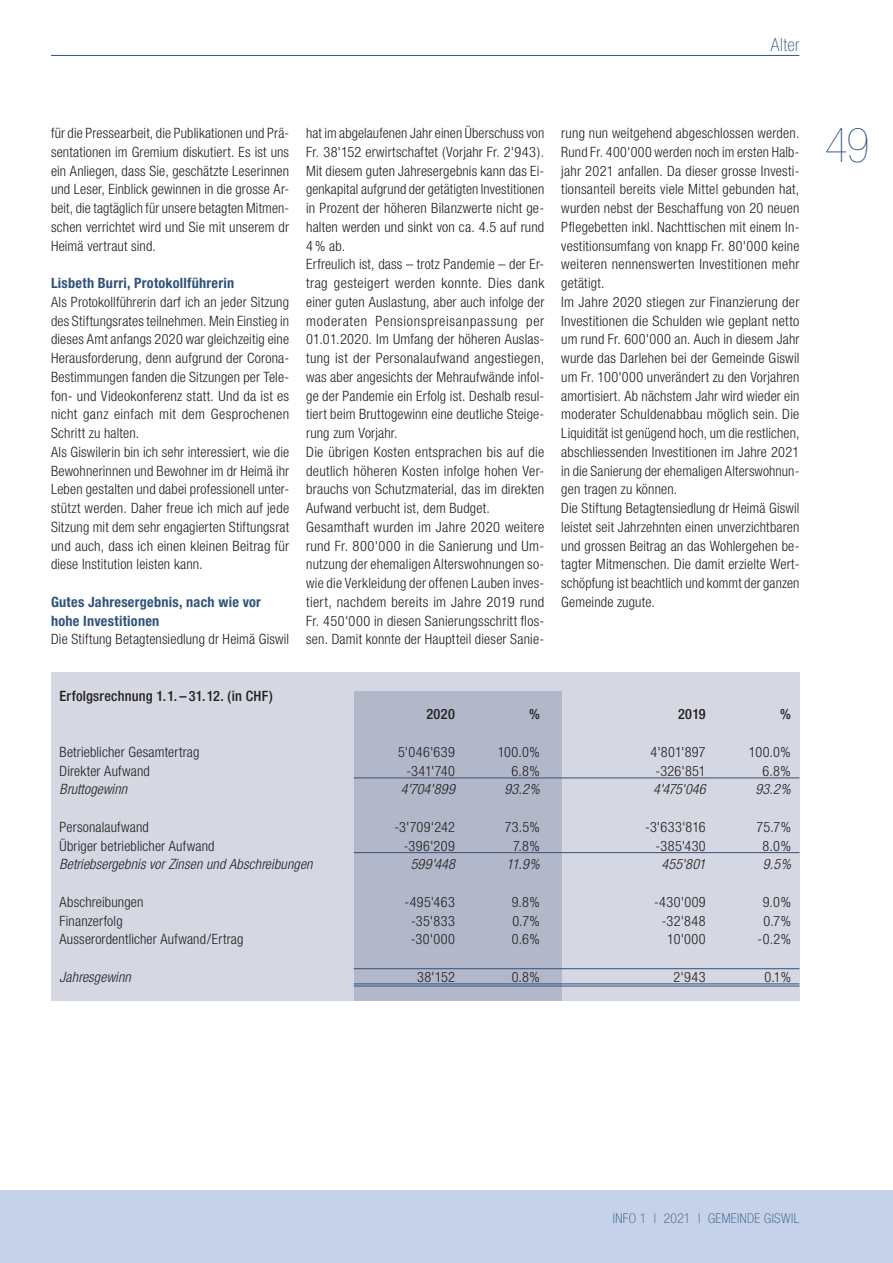
<style>
.page{position:relative;width:893px;height:1263px;background:#fff}
.page>*{position:absolute;margin:0;border:0;box-sizing:border-box;transform-origin:0 0}
.t1{font:900 condensed 48px "Helvetica Neue";color:#2f537c}
.t2{font:100 condensed 18px "Helvetica Neue";letter-spacing:.025em;color:#2f537c}
.t3{font:300 condensed 14.25px/18.8px "Helvetica Neue";letter-spacing:.015em;color:#231f20}
.t4{font:italic 300 condensed 14.25px "Helvetica Neue";letter-spacing:.01em;color:#231f20}
.t5{font:700 condensed 14.25px/18.8px "Helvetica Neue";letter-spacing:.02em;color:#2f537c}
.t6{font:500 condensed 14.25px "Helvetica Neue";letter-spacing:.015em;color:#231f20}
.t7{font:100 condensed 13.5px "Helvetica Neue";letter-spacing:.03em;color:#2f537c}
</style>
<div class="page">
<hr style="left:51px;top:55px;width:748px;height:1px;background:#2f537c">
<div style="left:0;top:1191px;width:893px;height:72px;background:#c6d2ea"></div>
<div style="left:51px;top:672px;width:748px;height:329px;background:#d5d7e2"></div>
<div style="left:354px;top:692px;width:207px;height:309px;background:#b2b8ca"></div>
<hr style="left:354px;top:778px;width:445px;height:1px;background:#2f537c">
<hr style="left:354px;top:852px;width:445px;height:1px;background:#2f537c">
<hr style="left:354px;top:968px;width:445px;height:1px;background:#2f537c">
<hr style="left:354px;top:984px;width:445px;height:1px;background:#2f537c">
<hr style="left:354px;top:986px;width:445px;height:1px;background:#2f537c">
<p class="t2" style="left:771px;top:35px;width:30px">Alter</p>
<p class="t3" style="left:51px;top:124px;width:240px;text-align:justify">für die Pressearbeit, die Publikationen und Prä&shy;sentationen im Gremium diskutiert. Es ist uns ein Anliegen, dass Sie, geschätzte Leserinnen und Leser, Einblick gewinnen in die grosse Ar&shy;beit, die tagtäglich für unsere betagten Mitmen&shy;schen verrichtet wird und Sie mit unserem dr Heimä vertraut sind.</p>
<p class="t5" style="left:51px;top:273px;width:185px">Lisbeth Burri, Protokollführerin</p>
<p class="t3" style="left:51px;top:292px;width:240px">Als Protokollführerin darf ich an jeder Sitzung des Stiftungsrates teilnehmen. Mein Einstieg in dieses Amt anfangs 2020 war gleichzeitig eine Herausforderung, denn aufgrund der Corona-Bestimmungen fanden die Sitzungen per Tele&shy;fon- und Videokonferenz statt. Und da ist es nicht ganz einfach mit dem Gesprochenen Schritt zu halten.<br>Als Giswilerin bin ich sehr interessiert, wie die Bewohnerinnen und Bewohner im dr Heimä ihr Leben gestalten und dabei professionell unter&shy;stützt werden. Daher freue ich mich auf jede Sitzung mit dem sehr engagierten Stiftungsrat und auch, dass ich einen kleinen Beitrag für diese Institution leisten kann.</p>
<p class="t5" style="left:51px;top:592px;width:211px">Gutes Jahresergebnis, nach wie vor hohe Investitionen</p>
<p class="t3" style="left:51px;top:630px;width:240px">Die Stiftung Betagtensiedlung dr Heimä Giswil</p>
<p class="t3" style="left:306px;top:124px;width:240px">hat im abgelaufenen Jahr einen Überschuss von Fr. 38'152 erwirtschaftet (Vorjahr Fr. 2'943).<br>Mit diesem guten Jahresergebnis kann das Ei&shy;genkapital aufgrund der getätigten Investitionen in Prozent der höheren Bilanzwerte nicht ge&shy;halten werden und sinkt von ca. 4.5 auf rund 4 % ab.<br>Erfreulich ist, dass – trotz Pandemie – der Er&shy;trag gesteigert werden konnte. Dies dank einer guten Auslastung, aber auch infolge der moderaten Pensionspreisanpassung per 01.01.2020. Im Umfang der höheren Auslas&shy;tung ist der Personalaufwand angestiegen, was aber angesichts der Mehraufwände infol&shy;ge der Pandemie ein Erfolg ist. Deshalb resul&shy;tiert beim Bruttogewinn eine deutliche Steige&shy;rung zum Vorjahr.<br>Die übrigen Kosten entsprachen bis auf die deutlich höheren Kosten infolge hohen Ver&shy;brauchs von Schutzmaterial, das im direkten Aufwand verbucht ist, dem Budget.<br>Gesamthaft wurden im Jahre 2020 weitere rund Fr. 800'000 in die Sanierung und Um&shy;nutzung der ehemaligen Alterswohnungen so&shy;wie die Verkleidung der offenen Lauben inves&shy;tiert, nachdem bereits im Jahre 2019 rund Fr. 450'000 in diesen Sanierungsschritt flos&shy;sen. Damit konnte der Hauptteil dieser Sanie-</p>
<p class="t3" style="left:561px;top:124px;width:240px">rung nun weitgehend abgeschlossen werden.<br>Rund Fr. 400'000 werden noch im ersten Halb&shy;jahr 2021 anfallen. Da dieser grosse Investi&shy;tionsanteil bereits viele Mittel gebunden hat, wurden nebst der Beschaffung von 20 neuen Pflegebetten inkl. Nachttischen mit einem In&shy;vestitionsumfang von knapp Fr. 80'000 keine weiteren nennenswerten Investitionen mehr getätigt.<br>Im Jahre 2020 stiegen zur Finanzierung der Investitionen die Schulden wie geplant netto um rund Fr. 600'000 an. Auch in diesem Jahr wurde das Darlehen bei der Gemeinde Giswil um Fr. 100'000 unverändert zu den Vorjahren amortisiert. Ab nächstem Jahr wird wieder ein moderater Schuldenabbau möglich sein. Die Liquidität ist genügend hoch, um die restlichen, abschliessenden Investitionen im Jahre 2021 in die Sanierung der ehemaligen Alterswohnun&shy;gen tragen zu können.<br>Die Stiftung Betagtensiedlung dr Heimä Giswil leistet seit Jahrzehnten einen unverzichtbaren und grossen Beitrag an das Wohlergehen be&shy;tagter Mitmenschen. Die damit erzielte Wert&shy;schöpfung ist beachtlich und kommt der ganzen Gemeinde zugute.</p>
<p class="t6" style="left:60px;top:687px;width:215px">Erfolgsrechnung 1.1. – 31.12. (in CHF)</p>
<p class="t6" style="left:426px;top:706px;width:30px">2020</p>
<p class="t6" style="left:529px;top:706px;width:12px">%</p>
<p class="t6" style="left:678px;top:706px;width:29px">2019</p>
<p class="t6" style="left:780px;top:706px;width:12px">%</p>
<p class="t3" style="left:60px;top:742px;width:141px">Betrieblicher Gesamtertrag</p>
<p class="t3" style="left:398px;top:742px;width:58px">5'046'639</p>
<p class="t3" style="left:498px;top:742px;width:44px">100.0%</p>
<p class="t3" style="left:651px;top:742px;width:57px">4'801'897</p>
<p class="t3" style="left:749px;top:742px;width:44px">100.0%</p>
<p class="t3" style="left:60px;top:761px;width:92px">Direkter Aufwand</p>
<p class="t3" style="left:406px;top:761px;width:50px">-341'740</p>
<p class="t3" style="left:512px;top:761px;width:30px">6.8%</p>
<p class="t3" style="left:655px;top:761px;width:52px">-326'851</p>
<p class="t3" style="left:763px;top:761px;width:30px">6.8%</p>
<p class="t4" style="left:60px;top:781px;width:69px">Bruttogewinn</p>
<p class="t4" style="left:401px;top:781px;width:56px">4'704'899</p>
<p class="t4" style="left:504px;top:781px;width:37px">93.2%</p>
<p class="t4" style="left:653px;top:781px;width:54px">4'475'046</p>
<p class="t4" style="left:755px;top:781px;width:37px">93.2%</p>
<p class="t3" style="left:60px;top:817px;width:91px">Personalaufwand</p>
<p class="t3" style="left:394px;top:817px;width:62px">-3'709'242</p>
<p class="t3" style="left:505px;top:817px;width:37px">73.5%</p>
<p class="t3" style="left:645px;top:817px;width:62px">-3'633'816</p>
<p class="t3" style="left:756px;top:817px;width:36px">75.7%</p>
<p class="t3" style="left:60px;top:836px;width:156px">Übriger betrieblicher Aufwand</p>
<p class="t3" style="left:404px;top:836px;width:53px">-396'209</p>
<p class="t3" style="left:513px;top:836px;width:28px">7.8%</p>
<p class="t3" style="left:656px;top:836px;width:52px">-385'430</p>
<p class="t3" style="left:763px;top:836px;width:30px">8.0%</p>
<p class="t4" style="left:60px;top:856px;width:255px">Betriebsergebnis vor Zinsen und Abschreibungen</p>
<p class="t4" style="left:411px;top:856px;width:46px">599'448</p>
<p class="t4" style="left:507px;top:856px;width:35px">11.9%</p>
<p class="t4" style="left:661px;top:856px;width:46px">455'801</p>
<p class="t4" style="left:763px;top:856px;width:30px">9.5%</p>
<p class="t3" style="left:60px;top:892px;width:85px">Abschreibungen</p>
<p class="t3" style="left:405px;top:892px;width:52px">-495'463</p>
<p class="t3" style="left:512px;top:892px;width:30px">9.8%</p>
<p class="t3" style="left:654px;top:892px;width:53px">-430'009</p>
<p class="t3" style="left:763px;top:892px;width:30px">9.0%</p>
<p class="t3" style="left:60px;top:911px;width:65px">Finanzerfolg</p>
<p class="t3" style="left:411px;top:911px;width:45px">-35'833</p>
<p class="t3" style="left:512px;top:911px;width:29px">0.7%</p>
<p class="t3" style="left:662px;top:911px;width:45px">-32'848</p>
<p class="t3" style="left:763px;top:911px;width:29px">0.7%</p>
<p class="t3" style="left:60px;top:930px;width:185px">Ausserordentlicher Aufwand/Ertrag</p>
<p class="t3" style="left:411px;top:930px;width:46px">-30'000</p>
<p class="t3" style="left:512px;top:930px;width:30px">0.6%</p>
<p class="t3" style="left:667px;top:930px;width:40px">10'000</p>
<p class="t3" style="left:757px;top:930px;width:35px">-0.2%</p>
<p class="t4" style="left:60px;top:969px;width:73px">Jahresgewinn</p>
<p class="t3" style="left:417px;top:967px;width:39px">38'152</p>
<p class="t3" style="left:512px;top:967px;width:30px">0.8%</p>
<p class="t3" style="left:674px;top:967px;width:34px">2'943</p>
<p class="t3" style="left:764px;top:967px;width:28px">0.1%</p>
<h1 class="t1" style="left:825px;top:119px;width:46px">49</h1>
<p class="t7" style="left:613px;top:1210px;width:188px">INFO 1 | 2021 | GEMEINDE GISWIL</p>
</div>
